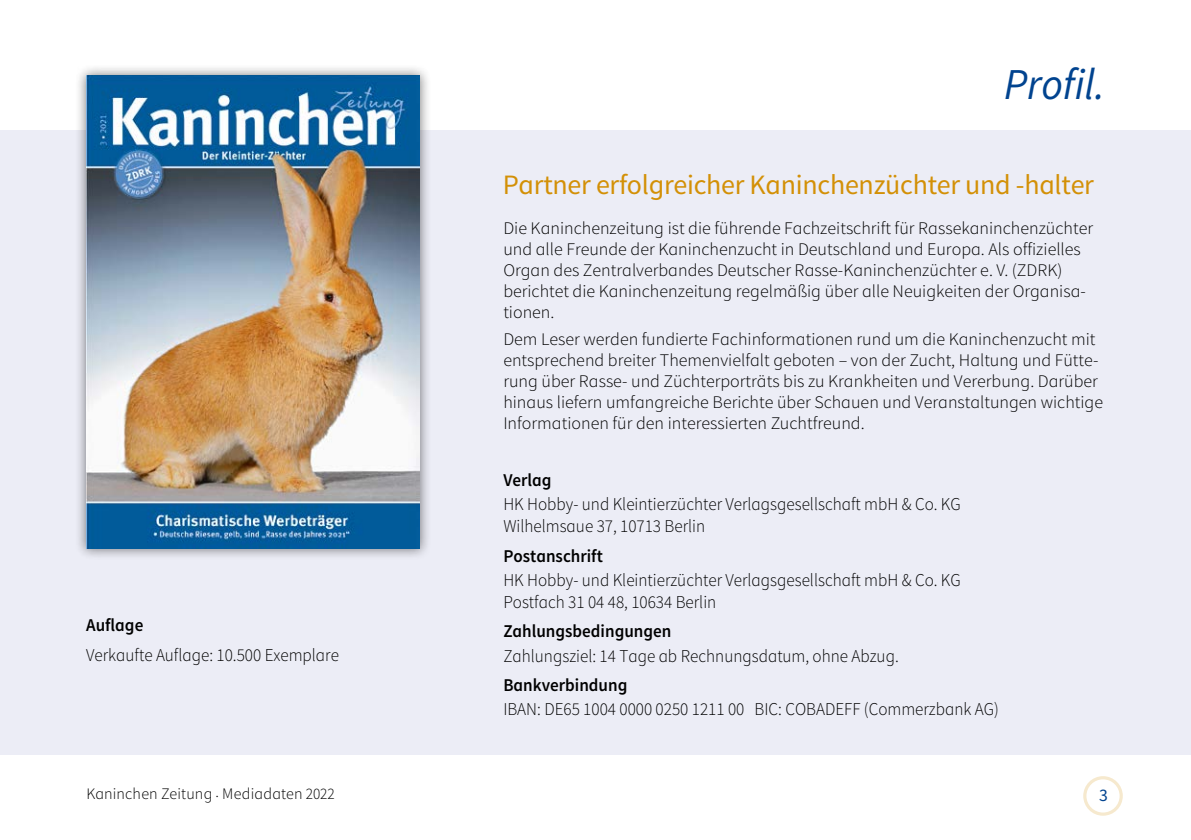
<style>
.page{position:relative;width:1191px;height:840px;background:#fff}
.page>*{position:absolute;margin:0;border:0;box-sizing:border-box;transform-origin:0 0}
.t1{font:italic 44px "MS Source Sans Pro";color:#01438f;scale:.95 1}
.t2{font:28px "MS Source Sans Pro";letter-spacing:-.01em;color:#d39006}
.t3{font:300 18px/22px "MS Source Sans Pro";color:#000;scale:.95 1}
.t4{font:600 18px "MS Source Sans Pro";color:#000;scale:.95 1}
.t5{font:300 17.6px/21px "MS Source Sans Pro";color:#000}
.t6{font:17.6px "MS Source Sans Pro";color:#01438f}
.t7{font:300 16px "MS Source Sans Pro";letter-spacing:.01em;color:#000}
</style>
<div class="page">
<div style="left:0;top:130px;width:1191px;height:624px;background:#ecedf6"></div>
<div style="left:1083px;top:775px;width:39px;height:40px;border:3px solid #d39006;border-radius:50%"></div>
<div style="left:75px;top:64px;width:356px;height:496px;background:#000;opacity:.5"></div>
<img style="left:86px;top:75px;width:334px;height:473px">
<h1 class="t1" style="left:1004px;top:57px;width:108px">Profil.</h1>
<h2 class="t2" style="left:503px;top:167px;width:592px">Partner erfolgreicher Kaninchenzüchter und -halter</h2>
<p class="t4" style="left:86px;top:613px;width:62px">Auflage</p>
<p class="t3" style="left:86px;top:643px;width:267px">Verkaufte Auflage: 10.500 Exemplare</p>
<p class="t5" style="left:503px;top:217px;width:591px">Die Kaninchenzeitung ist die führende Fachzeitschrift für Rassekaninchenzüchter und alle Freunde der Kaninchenzucht in Deutschland und Europa. Als offizielles Organ des Zentralverbandes Deutscher Rasse-Kaninchenzüchter e. V. (ZDRK) berichtet die Kaninchenzeitung regelmäßig über alle Neuigkeiten der Organisa&shy;tionen.</p>
<p class="t5" style="left:503px;top:328px;width:601px">Dem Leser werden fundierte Fachinformationen rund um die Kaninchenzucht mit entsprechend breiter Themenvielfalt geboten – von der Zucht, Haltung und Fütte&shy;rung über Rasse- und Züchterporträts bis zu Krankheiten und Vererbung. Darüber hinaus liefern umfangreiche Berichte über Schauen und Veranstaltungen wichtige Informationen für den interessierten Zuchtfreund.</p>
<p class="t4" style="left:503px;top:468px;width:52px">Verlag</p>
<p class="t3" style="left:503px;top:493px;width:483px">HK Hobby- und Kleintierzüchter Verlagsgesellschaft mbH &amp; Co. KG<br>Wilhelmsaue 37, 10713 Berlin</p>
<p class="t4" style="left:503px;top:544px;width:106px">Postanschrift</p>
<p class="t3" style="left:503px;top:568px;width:483px">HK Hobby- und Kleintierzüchter Verlagsgesellschaft mbH &amp; Co. KG<br>Postfach 31 04 48, 10634 Berlin</p>
<p class="t4" style="left:503px;top:619px;width:178px">Zahlungsbedingungen</p>
<p class="t3" style="left:503px;top:644px;width:418px">Zahlungsziel: 14 Tage ab Rechnungsdatum, ohne Abzug.</p>
<p class="t4" style="left:503px;top:673px;width:132px">Bankverbindung</p>
<p class="t3" style="left:503px;top:698px;width:523px">IBAN: DE65 1004 0000 0250 1211 00 BIC: COBADEFF (Commerzbank AG)</p>
<p class="t7" style="left:86px;top:783px;width:250px">Kaninchen Zeitung . Mediadaten 2022</p>
<p class="t6" style="left:1099px;top:784px;width:10px">3</p>
</div>
